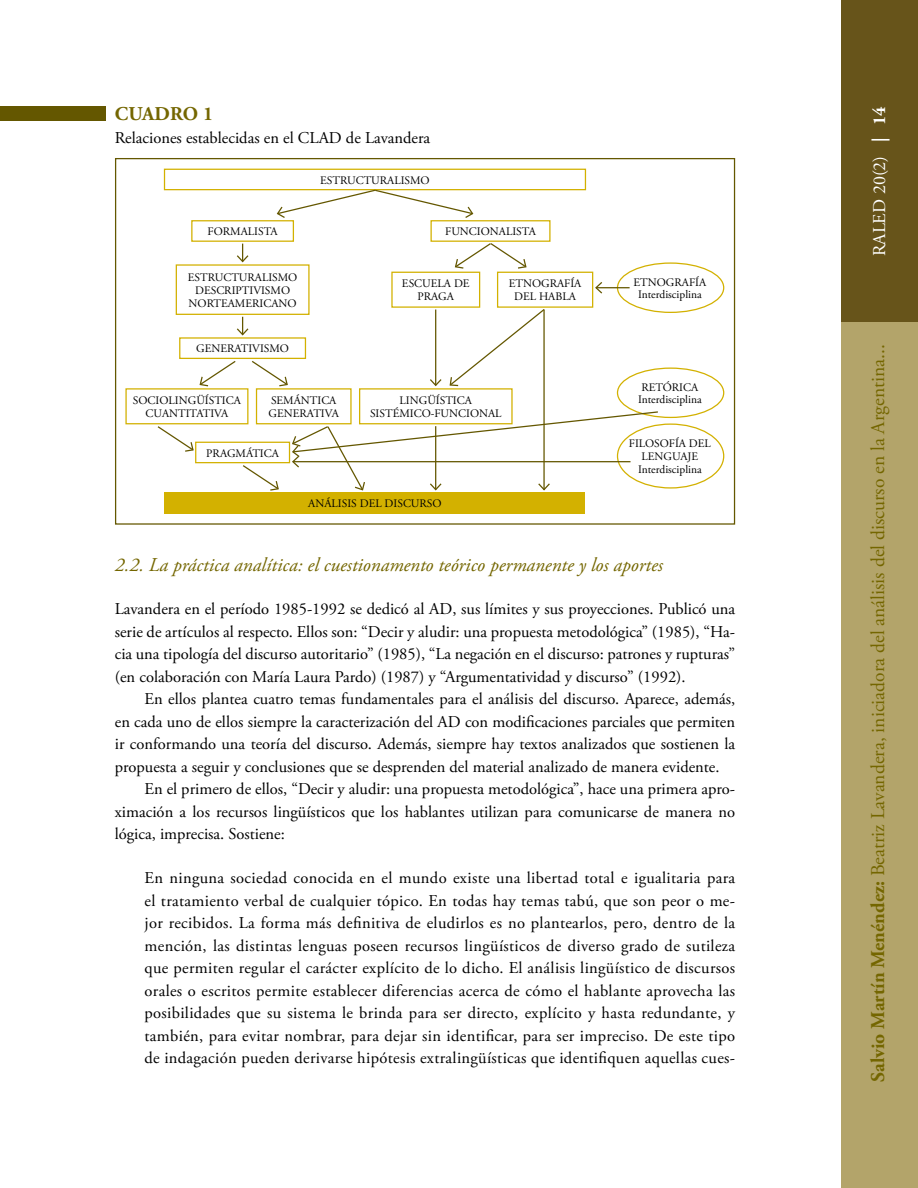
<style>
.page{position:relative;width:918px;height:1188px;background:#fff}
.page>*{position:absolute;margin:0;border:0;box-sizing:border-box;transform-origin:0 0}
.t1{font:19.5px "Adobe Garamond Pro";color:#746600}
.t2{font:italic 19.5px "Adobe Garamond Pro";color:#746600}
.t3{font:700 19.5px "Adobe Garamond Pro";letter-spacing:.015em;color:#746600}
.t4{font:18px "Adobe Garamond Pro";color:#fff}
.t5{font:16.5px/22.5px "Adobe Garamond Pro";color:#000;text-align:justify}
.t6{font:11.4px/12.8px "Adobe Garamond Pro";color:#000;text-align:center}
.s1{font-weight:700}
</style>
<div class="page">
<div style="left:841px;top:0;width:77px;height:1188px;background:#b3a46a"></div>
<div style="left:841px;top:0;width:77px;height:322px;background:#67541a"></div>
<div style="left:0;top:106px;width:106px;height:14px;background:#645700"></div>
<div style="left:617px;top:368px;width:107px;height:50px;border:1px solid #d3b100;border-radius:50%"></div>
<div style="left:617px;top:262px;width:107px;height:51px;border:1px solid #d3b100;border-radius:50%"></div>
<div style="left:164px;top:169px;width:422px;height:21px;border:1px solid #d3b100"></div>
<div style="left:191px;top:220px;width:103px;height:22px;border:1px solid #d3b100"></div>
<div style="left:179px;top:337px;width:127px;height:22px;border:1px solid #d3b100"></div>
<div style="left:195px;top:442px;width:95px;height:21px;border:1px solid #d3b100"></div>
<div style="left:165px;top:492px;width:420px;height:22px;background:#d3b100"></div>
<div style="left:125px;top:388px;width:123px;height:36px;border:1px solid #d3b100"></div>
<div style="left:256px;top:388px;width:96px;height:36px;border:1px solid #d3b100"></div>
<div style="left:176px;top:264px;width:134px;height:51px;border:1px solid #d3b100"></div>
<div style="left:430px;top:220px;width:121px;height:22px;border:1px solid #d3b100"></div>
<div style="left:497px;top:272px;width:96px;height:36px;border:1px solid #d3b100"></div>
<div style="left:391px;top:272px;width:89px;height:36px;border:1px solid #d3b100"></div>
<svg style="left:276px;top:189px;width:198px;height:29px"></svg>
<svg style="left:237px;top:244px;width:12px;height:19px"></svg>
<svg style="left:237px;top:317px;width:12px;height:19px"></svg>
<hr style="left:596px;top:287px;width:34px;height:1px;background:#645700">
<svg style="left:595px;top:282px;width:9px;height:12px"></svg>
<hr style="left:435px;top:310px;width:1px;height:75px;background:#645700">
<svg style="left:430px;top:378px;width:12px;height:9px"></svg>
<hr style="left:543px;top:310px;width:2px;height:180px;background:#645700">
<svg style="left:199px;top:361px;width:37px;height:26px"></svg>
<svg style="left:252px;top:361px;width:36px;height:26px"></svg>
<svg style="left:454px;top:243px;width:73px;height:26px"></svg>
<svg style="left:157px;top:426px;width:37px;height:26px"></svg>
<svg style="left:243px;top:465px;width:36px;height:26px"></svg>
<svg style="left:449px;top:309px;width:96px;height:78px"></svg>
<svg style="left:291px;top:411px;width:368px;height:80px"></svg>
<p class="t3" style="left:115px;top:103px;width:100px">CUADRO 1</p>
<p class="t5" style="left:115px;top:127px;width:317px">Relaciones establecidas en el CLAD de Lavandera</p>
<p class="t6" style="left:208px;top:226px;width:72px">FORMALISTA</p>
<p class="t6" style="left:188px;top:272px;width:111px">ESTRUCTURALISMO<br>DESCRIPTIVISMO<br>NORTEAMERICANO</p>
<p class="t6" style="left:196px;top:343px;width:94px">GENERATIVISMO</p>
<p class="t6" style="left:320px;top:174px;width:111px">ESTRUCTURALISMO</p>
<p class="t6" style="left:445px;top:226px;width:92px">FUNCIONALISTA</p>
<p class="t6" style="left:402px;top:278px;width:69px">ESCUELA DE<br>PRAGA</p>
<p class="t6" style="left:509px;top:278px;width:74px">ETNOGRAFÍA<br>DEL HABLA</p>
<p class="t6" style="left:133px;top:395px;width:110px">SOCIOLINGÜÍSTICA<br>CUANTITATIVA</p>
<p class="t6" style="left:269px;top:395px;width:72px;text-align:left">SEMÁNTICA<br>GENERATIVA</p>
<p class="t6" style="left:370px;top:395px;width:133px">LINGÜÍSTICA<br>SISTÉMICO-FUNCIONAL</p>
<p class="t6" style="left:206px;top:447px;width:74px">PRAGMÁTICA</p>
<p class="t6" style="left:308px;top:498px;width:135px">ANÁLISIS DEL DISCURSO</p>
<p class="t6" style="left:634px;top:276px;width:74px">ETNOGRAFÍA<br>Interdisciplina</p>
<p class="t6" style="left:638px;top:381px;width:65px">RETÓRICA<br>Interdisciplina</p>
<p class="t6" style="left:629px;top:438px;width:84px">FILOSOFÍA DEL<br>LENGUAJE<br>Interdisciplina</p>
<p class="t2" style="left:115px;top:553px;width:550px">2.2. La práctica analítica: el cuestionamento teórico permanente y los aportes</p>
<p class="t5" style="left:115px;top:599px;width:622px">Lavandera en el período 1985-1992 se dedicó al AD, sus límites y sus proyecciones. Publicó una serie de artículos al respecto. Ellos son: “Decir y aludir: una propuesta metodológica” (1985), “Ha&shy;cia una tipología del discurso autoritario” (1985), “La negación en el discurso: patrones y rupturas” (en colaboración con María Laura Pardo) (1987) y “Argumentatividad y discurso” (1992).</p>
<p class="t5" style="left:145px;top:689px;width:592px">En ellos plantea cuatro temas fundamentales para el análisis del discurso. Aparece, además,</p>
<p class="t5" style="left:115px;top:711px;width:622px">en cada uno de ellos siempre la caracterización del AD con modificaciones parciales que permiten</p>
<p class="t5" style="left:115px;top:734px;width:622px">ir conformando una teoría del discurso. Además, siempre hay textos analizados que sostienen la</p>
<p class="t5" style="left:115px;top:756px;width:606px">propuesta a seguir y conclusiones que se desprenden del material analizado de manera evidente.</p>
<p class="t5" style="left:145px;top:779px;width:592px">En el primero de ellos, “Decir y aludir: una propuesta metodológica”, hace una primera apro-</p>
<p class="t5" style="left:115px;top:801px;width:622px">ximación a los recursos lingüísticos que los hablantes utilizan para comunicarse de manera no</p>
<p class="t5" style="left:115px;top:824px;width:172px">lógica, imprecisa. Sostiene:</p>
<p class="t5" style="left:145px;top:867px;width:592px">En ninguna sociedad conocida en el mundo existe una libertad total e igualitaria para el tratamiento verbal de cualquier tópico. En todas hay temas tabú, que son peor o me&shy;jor recibidos. La forma más definitiva de eludirlos es no plantearlos, pero, dentro de la mención, las distintas lenguas poseen recursos lingüísticos de diverso grado de sutileza que permiten regular el carácter explícito de lo dicho. El análisis lingüístico de discursos orales o escritos permite establecer diferencias acerca de cómo el hablante aprovecha las posibilidades que su sistema le brinda para ser directo, explícito y hasta redundante, y también, para evitar nombrar, para dejar sin identificar, para ser impreciso. De este tipo de indagación pueden derivarse hipótesis extralingüísticas que identifiquen aquellas cues-</p>
<p class="t4" style="left:869px;top:256px;width:151px;rotate:-90deg">RALED 20(2) <span class="s1">| 14</span></p>
<p class="t1" style="left:866px;top:1082px;width:739px;rotate:-90deg"><span class="s1">Salvio Martín Menéndez:</span> Beatriz Lavandera, iniciadora del análisis del discurso en la Argentina...</p>
</div>
